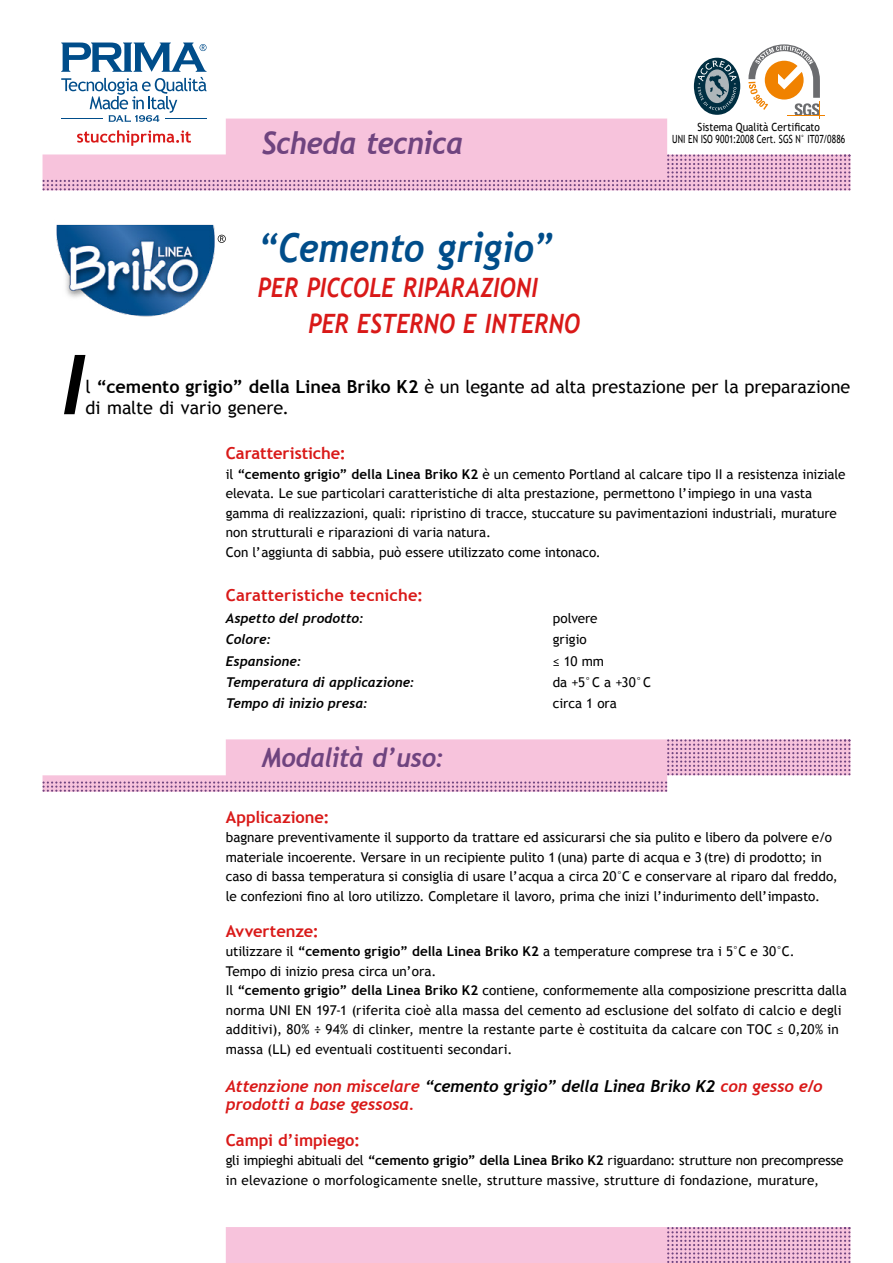
<style>
.page{position:relative;width:893px;height:1263px;background:#fff}
.page>*{position:absolute;margin:0;border:0;box-sizing:border-box;transform-origin:0 0}
.t1{font:italic 700 82.8px "Trebuchet";color:#000}
.t2{font:italic 700 39.9px "Trebuchet";letter-spacing:-.005em;color:#004d8a;scale:.9 1}
.t3{font:italic 700 31.05px "Trebuchet";letter-spacing:-.015em;color:#6f447f;scale:.95 1}
.t4{font:italic 700 26.55px/35.5px "Trebuchet";letter-spacing:.005em;color:#d91918;scale:.85 1}
.t5{font:italic 700 26.55px "Trebuchet";letter-spacing:-.015em;color:#6f447f;scale:.95 1}
.t6{font:18px/21px "Trebuchet MS";color:#000}
.t7{font:italic 700 16.5px/18px "Trebuchet";letter-spacing:-.015em;color:#d91918}
.t8{font:700 16.5px "Trebuchet MS";color:#d91918}
.t9{font:13.5px/19.5px "Trebuchet MS";color:#000}
.t10{font:italic 700 13.5px "Trebuchet";letter-spacing:-.005em;color:#000}
.t11{font:11.25px/12px "Trebuchet MS";letter-spacing:.005em;color:#000;text-align:center;scale:.9 1}
.s1{font-weight:700}
.s2{color:#000}
</style>
<div class="page">
<div style="left:694px;top:58px;width:46px;height:57px;background:#002f42;border-radius:50%"></div>
<svg style="left:698px;top:60px;width:38px;height:50px"></svg>
<hr style="left:787px;top:116px;width:38px;height:1px;background:#f08200">
<svg style="left:748px;top:44px;width:73px;height:75px"></svg>
<svg style="left:225px;top:1227px;width:625px;height:36px"></svg>
<svg style="left:61px;top:43px;width:146px;height:76px"></svg>
<svg style="left:108px;top:119px;width:560px;height:35px;fill:#f7c3dc"></svg>
<svg style="left:43px;top:154px;width:807px;height:36px"></svg>
<svg style="left:77px;top:130px;width:114px;height:16px"></svg>
<svg style="left:43px;top:739px;width:807px;height:53px"></svg>
<img style="left:56px;top:224px;width:168px;height:93px">
<h3 class="t3" style="left:262px;top:124px;width:214px">Scheda tecnica</h3>
<h2 class="t2" style="left:258px;top:223px;width:330px">“Cemento grigio”</h2>
<h3 class="t4" style="left:308px;top:270px;width:321px;text-indent:-50px">PER PICCOLE RIPARAZIONI<br>PER ESTERNO E INTERNO</h3>
<p class="t11" style="left:672px;top:121px;width:194px">Sistema Qualità Certificato<br>UNI EN ISO 9001:2008 Cert. SGS N° IT07/0886</p>
<h1 class="t1" style="left:61px;top:334px;width:25px">I</h1>
<h3 class="t6" style="left:86px;top:377px;width:766px">l <span class="s1">“cemento grigio” della Linea Briko K2</span> è un legante ad alta prestazione per la preparazione di malte di vario genere.</h3>
<p class="t8" style="left:226px;top:443px;width:122px">Caratteristiche:</p>
<p class="t9" style="left:226px;top:464px;width:621px">il <span class="s1">“cemento grigio” della Linea Briko K2</span> è un cemento Portland al calcare tipo II a resistenza iniziale elevata. Le sue particolari caratteristiche di alta prestazione, permettono l’impiego in una vasta gamma di realizzazioni, quali: ripristino di tracce, stuccature su pavimentazioni industriali, murature non strutturali e riparazioni di varia natura.<br>Con l’aggiunta di sabbia, può essere utilizzato come intonaco.</p>
<p class="t8" style="left:226px;top:585px;width:199px">Caratteristiche tecniche:</p>
<p class="t10" style="left:226px;top:610px;width:140px">Aspetto del prodotto:</p>
<p class="t9" style="left:553px;top:609px;width:46px">polvere</p>
<p class="t10" style="left:226px;top:631px;width:47px">Colore:</p>
<p class="t9" style="left:553px;top:630px;width:35px">grigio</p>
<p class="t10" style="left:226px;top:653px;width:77px">Espansione:</p>
<p class="t9" style="left:553px;top:651px;width:53px">≤ 10 mm</p>
<p class="t10" style="left:226px;top:674px;width:190px">Temperatura di applicazione:</p>
<p class="t9" style="left:553px;top:673px;width:100px">da +5°C a +30°C</p>
<p class="t10" style="left:226px;top:695px;width:144px">Tempo di inizio presa:</p>
<p class="t9" style="left:553px;top:694px;width:66px">circa 1 ora</p>
<h3 class="t5" style="left:262px;top:741px;width:194px">Modalità d’uso:</h3>
<p class="t8" style="left:226px;top:807px;width:105px">Applicazione:</p>
<p class="t9" style="left:226px;top:828px;width:614px">bagnare preventivamente il supporto da trattare ed assicurarsi che sia pulito e libero da polvere e/o materiale incoerente. Versare in un recipiente pulito 1(una) parte di acqua e 3(tre) di prodotto; in caso di bassa temperatura si consiglia di usare l’acqua a circa 20°C e conservare al riparo dal freddo, le confezioni fino al loro utilizzo. Completare il lavoro, prima che inizi l’indurimento dell’impasto.</p>
<p class="t8" style="left:226px;top:921px;width:95px">Avvertenze:</p>
<p class="t9" style="left:226px;top:942px;width:622px">utilizzare il <span class="s1">“cemento grigio” della Linea Briko K2</span> a temperature comprese tra i 5°C e 30°C.<br>Tempo di inizio presa circa un’ora.<br>Il <span class="s1">“cemento grigio” della Linea Briko K2</span> contiene, conformemente alla composizione prescritta dalla norma UNI EN 197-1 (riferita cioè alla massa del cemento ad esclusione del solfato di calcio e degli additivi), 80% ÷ 94% di clinker, mentre la restante parte è costituita da calcare con TOC ≤ 0,20% in massa (LL) ed eventuali costituenti secondari.</p>
<p class="t7" style="left:226px;top:1077px;width:598px">Attenzione non miscelare <span class="s2">“cemento grigio” della Linea Briko K2</span> con gesso e/o prodotti a base gessosa.</p>
<p class="t8" style="left:226px;top:1129px;width:136px">Campi d’impiego:</p>
<p class="t9" style="left:226px;top:1151px;width:619px">gli impieghi abituali del <span class="s1">“cemento grigio” della Linea Briko K2</span> riguardano: strutture non precompresse in elevazione o morfologicamente snelle, strutture massive, strutture di fondazione, murature,</p>
</div>
